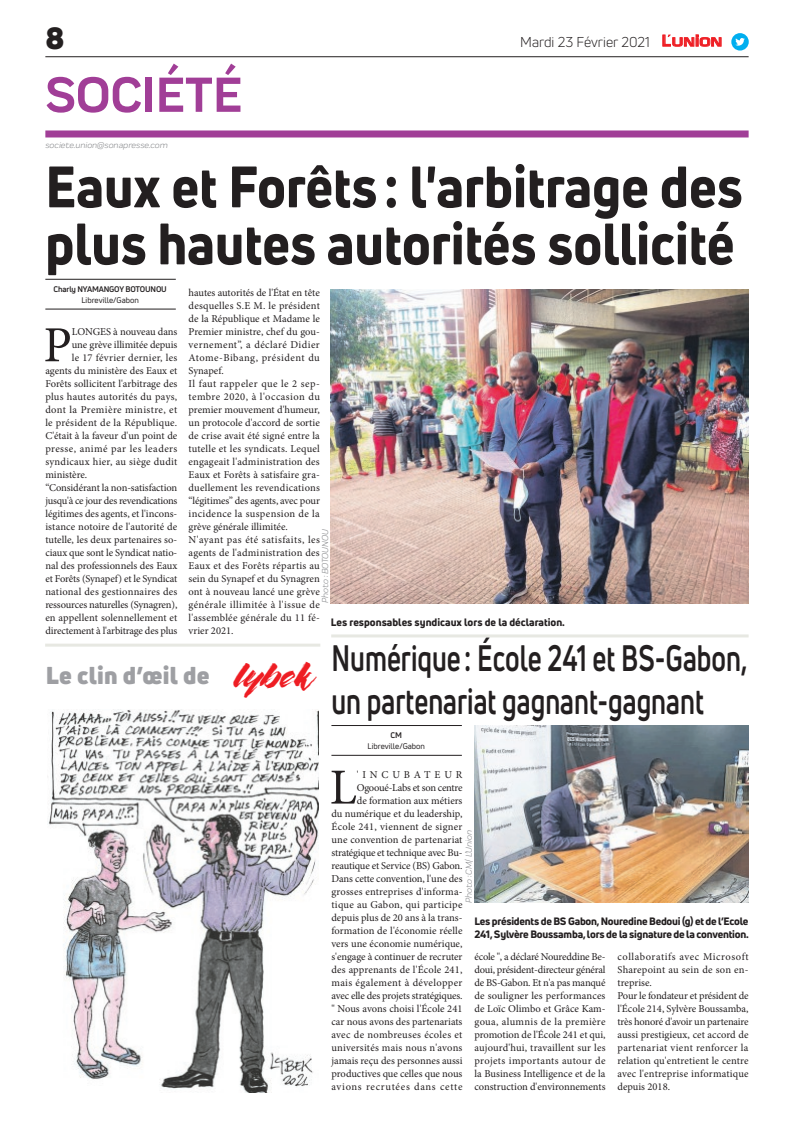
<style>
.page{position:relative;width:794px;height:1129px;background:#fff}
.page>*{position:absolute;margin:0;border:0;box-sizing:border-box;transform-origin:0 0}
.t1{font:800 57px/57px "Uni Neue";color:#231f20;scale:.92 1}
.t2{font:700 51px "Praktika";color:#a13e97}
.t3{font:50.5px "Minion Pro";color:#231f20}
.t4{font:700 36px/43.2px "Uni Neue";color:#231f20;scale:.74 1}
.t5{font:900 30px "Uni Neue";color:#231f20}
.t6{font:900 23.9px "Uni Neue";letter-spacing:.01em;color:#9e9fa3}
.t7{font:14px "Uni Neue";color:#231f20}
.t8{font:10.5px/13px "Minion Pro";letter-spacing:.005em;color:#231f20}
.t9{font:800 10.5px/12.6px "Uni Neue";letter-spacing:-.02em;color:#231f20}
.t10{font:10.5px "Minion Pro";letter-spacing:.025em;color:#231f20}
.t11{font:10.5px "Minion Pro";letter-spacing:-.015em;color:#231f20}
.t12{font:800 10.5px "Uni Neue";color:#231f20}
.t13{font:10.5px "Minion Pro";letter-spacing:-.02em;color:#231f20}
.t14{font:10.5px "Minion Pro";letter-spacing:.04em;color:#231f20}
.t15{font:10.5px "Minion Pro";letter-spacing:.045em;color:#231f20}
.t16{font:italic 9px "Praktika";color:#818386}
.t17{font:8px "Uni Neue";color:#231f20}
.t18{font:700 8px "Uni Neue";letter-spacing:-.02em;color:#231f20}
.s1{font-family:"Eurostile";font-weight:600;font-size:14.9px;color:#ee1d23}
.s2{font-family:"Eurostile";font-weight:600;font-size:11.4px;color:#ee1d23}
.s3{font-family:"The Flower City";font-weight:400;font-size:37.7px;color:#ee1d23}
</style>
<div class="page">
<hr style="left:45px;top:56px;width:703px;height:1px;background:#231f20">
<div style="left:45px;top:130px;width:703px;height:7px;background:#a13e97"></div>
<svg style="left:662px;top:34px;width:60px;height:13px"></svg>
<div style="left:731px;top:33px;width:17px;height:18px;background:#00aeef;border-radius:50%"></div>
<svg style="left:735px;top:38px;width:10px;height:8px"></svg>
<hr style="left:45px;top:643px;width:275px;height:3px;background:#e7e8e2">
<img style="left:47px;top:709px;width:271px;height:382px">
<hr style="left:45px;top:308px;width:131px;height:1px;background:#231f20">
<hr style="left:45px;top:279px;width:131px;height:1px;background:#231f20">
<img style="left:331px;top:289px;width:417px;height:314px">
<hr style="left:331px;top:754px;width:131px;height:1px;background:#231f20">
<hr style="left:331px;top:725px;width:131px;height:1px;background:#231f20">
<img style="left:474px;top:725px;width:274px;height:177px">
<hr style="left:331px;top:634px;width:417px;height:3px;background:#e7e8e2">
<h3 class="t5" style="left:45px;top:17px;width:21px">8</h3>
<h2 class="t2" style="left:45px;top:54px;width:198px">SOCIÉTÉ</h2>
<p class="t16" style="left:45px;top:139px;width:124px">societe.union@sonapresse.com</p>
<h3 class="t7" style="left:520px;top:33px;width:203px">Mardi 23 Février 2021 <span class="s1">L</span><span class="s2">UNION</span></h3>
<h1 class="t1" style="left:45px;top:157px;width:759px">Eaux et Forêts : l'arbitrage des plus hautes autorités sollicité</h1>
<p class="t18" style="left:54px;top:284px;width:115px">Charly NYAMANGOY BOTOUNOU</p>
<p class="t17" style="left:82px;top:295px;width:59px">Libreville/Gabon</p>
<p class="t8" style="left:189px;top:286px;width:133px">hautes autorités de l'État en tête desquelles S.E M. le président de la République et Madame le<br>Premier ministre, chef du gou&shy;vernement”, a déclaré Didier<br>Atome-Bibang, président du<br>Synapef.<br>Il faut rappeler que le 2 sep&shy;tembre 2020, à l'occasion du premier mouvement d'humeur, un protocole d'accord de sortie de crise avait été signé entre la tutelle et les syndicats. Lequel engageait l'administration des<br>Eaux et Forêts à satisfaire gra&shy;duellement les revendications “légitimes” des agents, avec pour incidence la suspension de la grève générale illimitée.<br>N'ayant pas été satisfaits, les agents de l'administration des<br>Eaux et des Forêts répartis au sein du Synapef et du Synagren ont à nouveau lancé une grève générale illimitée à l'issue de l'assemblée générale du 11 fé&shy;vrier 2021.</p>
<h3 class="t3" style="left:43px;top:311px;width:30px">P</h3>
<p class="t8" style="left:72px;top:325px;width:107px">LONGES à nouveau dans</p>
<p class="t8" style="left:72px;top:338px;width:107px">une grève illimitée depuis</p>
<p class="t10" style="left:72px;top:351px;width:107px">le 17 février dernier, les</p>
<p class="t8" style="left:45px;top:364px;width:133px">agents du ministère des Eaux et</p>
<p class="t8" style="left:45px;top:377px;width:133px">Forêts sollicitent l'arbitrage des</p>
<p class="t10" style="left:45px;top:390px;width:133px">plus hautes autorités du pays,</p>
<p class="t14" style="left:45px;top:403px;width:133px">dont la Première ministre, et</p>
<p class="t10" style="left:45px;top:416px;width:133px">le président de la République.</p>
<p class="t8" style="left:45px;top:429px;width:133px">C'était à la faveur d'un point de</p>
<p class="t15" style="left:45px;top:442px;width:133px">presse, animé par les leaders</p>
<p class="t10" style="left:45px;top:455px;width:133px">syndicaux hier, au siège dudit</p>
<p class="t8" style="left:45px;top:468px;width:43px">ministère.</p>
<p class="t8" style="left:45px;top:481px;width:133px">“Considérant la non-satisfaction</p>
<p class="t13" style="left:45px;top:494px;width:134px">jusqu'à ce jour des revendications</p>
<p class="t8" style="left:45px;top:507px;width:133px">légitimes des agents, et l'incons-</p>
<p class="t8" style="left:45px;top:520px;width:133px">istance notoire de l'autorité de</p>
<p class="t8" style="left:45px;top:533px;width:133px">tutelle, les deux partenaires so-</p>
<p class="t8" style="left:45px;top:546px;width:133px">ciaux que sont le Syndicat natio-</p>
<p class="t8" style="left:45px;top:559px;width:133px">nal des professionnels des Eaux</p>
<p class="t8" style="left:45px;top:572px;width:134px">et Forêts (Synapef) et le Syndicat</p>
<p class="t8" style="left:45px;top:585px;width:133px">national des gestionnaires des</p>
<p class="t11" style="left:45px;top:598px;width:133px">ressources naturelles (Synagren),</p>
<p class="t8" style="left:45px;top:611px;width:133px">en appellent solennellement et</p>
<p class="t11" style="left:45px;top:624px;width:133px">directement à l'arbitrage des plus</p>
<p class="t16" style="left:319px;top:602px;width:75px;rotate:-90deg">Photo : BOTOUNOU</p>
<p class="t12" style="left:331px;top:614px;width:235px">Les responsables syndicaux lors de la déclaration.</p>
<h3 class="t4" style="left:331px;top:635px;width:563px">Numérique: École 241 et BS-Gabon, un partenariat gagnant-gagnant</h3>
<p class="t18" style="left:390px;top:730px;width:13px">CM</p>
<p class="t17" style="left:367px;top:741px;width:59px">Libreville/Gabon</p>
<h3 class="t6" style="left:46px;top:658px;width:266px">Le clin d’œil de <span class="s3">lybek</span></h3>
<p class="t8" style="left:331px;top:767px;width:133px;text-align:right">'INCUBATEUR<br>Ogooué-Labs et son centre<br>de formation aux métiers<br>du numérique et du leadership,<br>École 241, viennent de signer une convention de partenariat stratégique et technique avec Bu&shy;reautique et Service (BS) Gabon.<br>Dans cette convention, l'une des grosses entreprises d'informa&shy;tique au Gabon, qui participe depuis plus de 20 ans à la trans&shy;formation de l'économie réelle vers une économie numérique, s'engage à continuer de recruter des apprenants de l'École 241, mais également à développer avec elle des projets stratégiques. " Nous avons choisi l'École 241 car nous avons des partenariats avec de nombreuses écoles et universités mais nous n'avons jamais reçu des personnes aussi productives que celles que nous avions recrutées dans cette</p>
<h3 class="t3" style="left:329px;top:753px;width:29px">L</h3>
<p class="t16" style="left:462px;top:902px;width:74px;rotate:-90deg">Photo : CM/ L’Union</p>
<p class="t9" style="left:474px;top:914px;width:276px">Les présidents de BS Gabon, Nouredine Bedoui (g) et de l’Ecole<br>241, Sylvère Boussamba, lors de la signature de la convention.</p>
<p class="t8" style="left:474px;top:949px;width:133px;text-align:justify">école ", a déclaré Noureddine Be&shy;doui, président-directeur général de BS-Gabon. Et n'a pas manqué de souligner les performances de Loïc Olimbo et Grâce Kam&shy;goua, alumnis de la première promotion de l'École 241 et qui, aujourd'hui, travaillent sur les projets importants autour de la Business Intelligence et de la construction d'environnements</p>
<p class="t8" style="left:617px;top:949px;width:133px">collaboratifs avec Microsoft<br>Sharepoint au sein de son en&shy;treprise.<br>Pour le fondateur et président de l'École 214, Sylvère Boussamba, très honoré d'avoir un partenaire aussi prestigieux, cet accord de partenariat vient renforcer la relation qu'entretient le centre avec l'entreprise informatique depuis 2018.</p>
</div>
